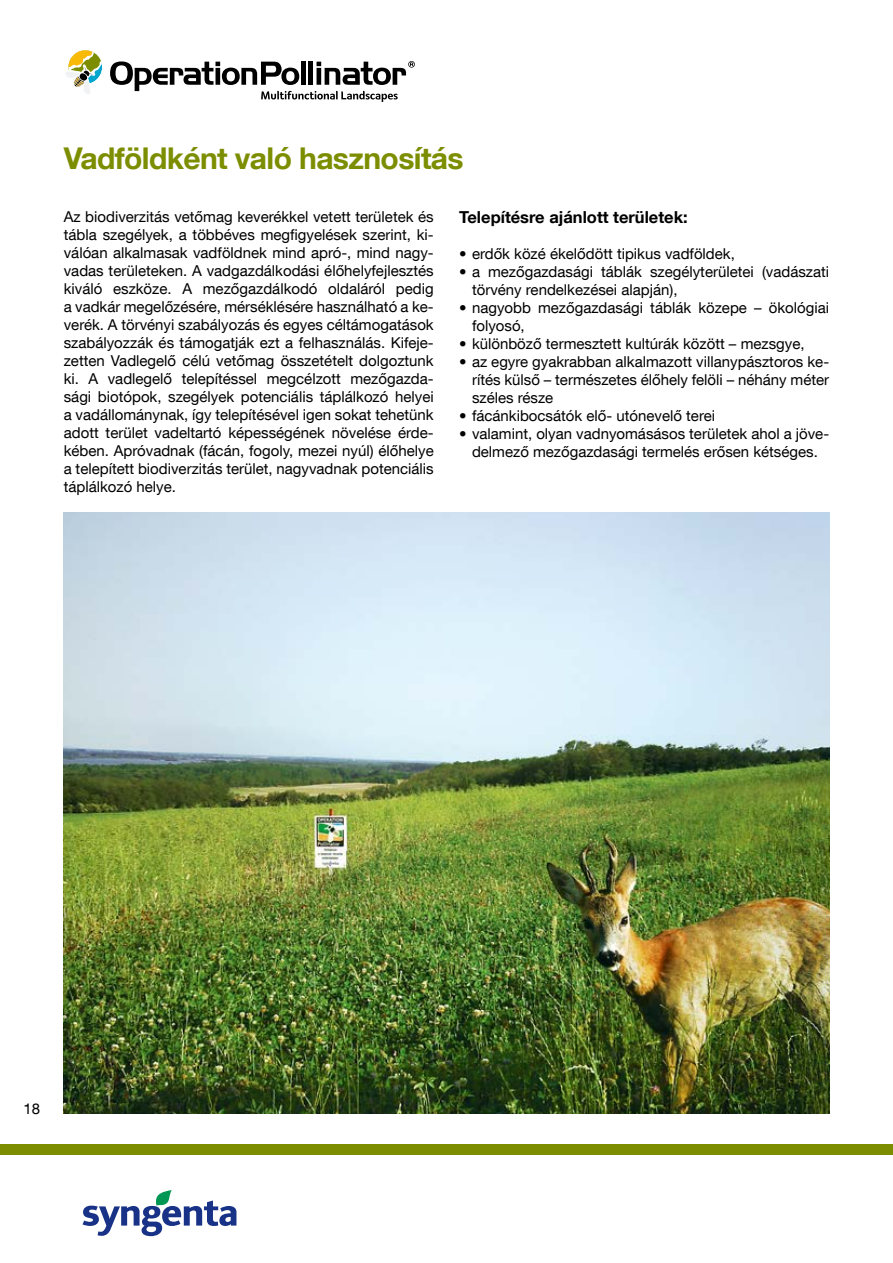
<style>
.page{position:relative;width:893px;height:1263px;background:#fff}
.page>*{position:absolute;margin:0;border:0;box-sizing:border-box;transform-origin:0 0}
.t1{font:700 30px "Helvetica Neue LT Com";letter-spacing:-.02em;color:#7c8e00}
.t2{font:700 16.5px "Helvetica Neue LT Com";color:#000}
.t3{font:15px/18px "Helvetica Neue LT Com";color:#000;text-align:justify}
</style>
<div class="page">
<svg style="left:83px;top:1190px;width:153px;height:46px"></svg>
<div style="left:0;top:1145px;width:893px;height:10px;background:#7c8e00"></div>
<svg style="left:110px;top:61px;width:305px;height:41px"></svg>
<svg style="left:66px;top:50px;width:36px;height:44px"></svg>
<img style="left:64px;top:512px;width:765px;height:602px">
<p class="t1" style="left:64px;top:139px;width:401px">Vadföldként való hasznosítás</p>
<p class="t3" style="left:64px;top:207px;width:371px">Az biodiverzitás vetőmag keverékkel vetett területek és tábla szegélyek, a többéves megfigyelések szerint, ki&shy;válóan alkalmasak vadföldnek mind apró-, mind nagy&shy;vadas területeken. A vadgazdálkodási élőhelyfejlesztés kiváló eszköze. A mezőgazdálkodó oldaláról pedig a vadkár megelőzésére, mérséklésére használható a ke&shy;verék. A törvényi szabályozás és egyes céltámogatások szabályozzák és támogatják ezt a felhasználás. Kifeje&shy;zetten Vadlegelő célú vetőmag összetételt dolgoztunk ki. A vadlegelő telepítéssel megcélzott mezőgazda&shy;sági biotópok, szegélyek potenciális táplálkozó helyei a vadállománynak, így telepítésével igen sokat tehetünk adott terület vadeltartó képességének növelése érde&shy;kében. Apróvadnak (fácán, fogoly, mezei nyúl) élőhelye a telepített biodiverzitás terület, nagyvadnak potenciális táplálkozó helye.</p>
<p class="t2" style="left:459px;top:206px;width:230px">Telepítésre ajánlott területek:</p>
<p class="t3" style="left:459px;top:244px;width:277px">• erdők közé ékelődött tipikus vadföldek,</p>
<p class="t3" style="left:472px;top:262px;width:359px;text-indent:-13px">• a mezőgazdasági táblák szegélyterületei (vadászati törvény rendelkezései alapján),</p>
<p class="t3" style="left:472px;top:298px;width:359px;text-indent:-13px">• nagyobb mezőgazdasági táblák közepe – ökológiai folyosó,</p>
<p class="t3" style="left:459px;top:334px;width:347px">• különböző termesztett kultúrák között – mezsgye,</p>
<p class="t3" style="left:472px;top:352px;width:359px;text-indent:-13px">• az egyre gyakrabban alkalmazott villanypásztoros ke&shy;rítés külső – természetes élőhely felöli – néhány méter széles része</p>
<p class="t3" style="left:459px;top:406px;width:257px">• fácánkibocsátók elő- utónevelő terei</p>
<p class="t3" style="left:459px;top:424px;width:371px;text-align:center">• valamint, olyan vadnyomásásos területek ahol a jöve&shy;delmező mezőgazdasági termelés erősen kétséges.</p>
<p class="t3" style="left:24px;top:1099px;width:18px">18</p>
</div>
